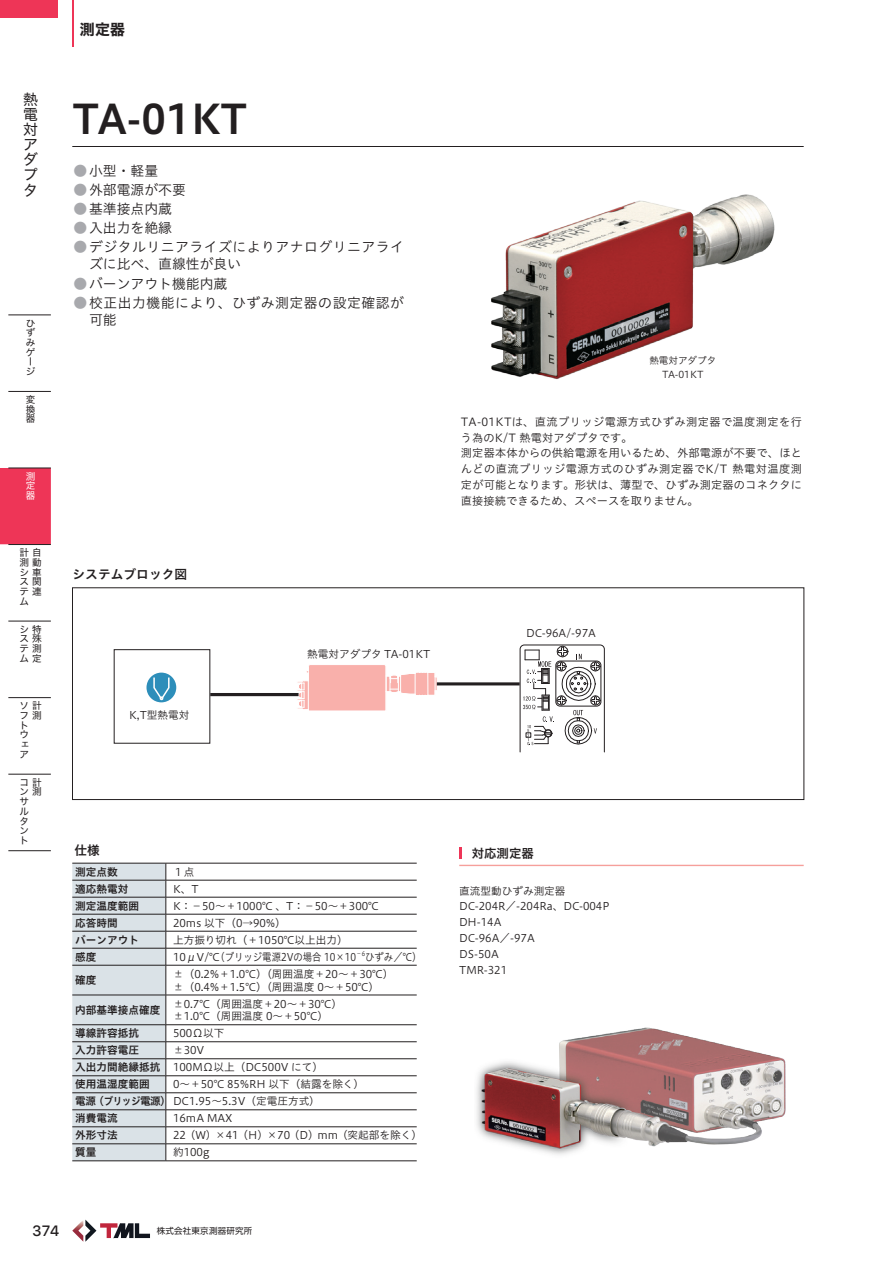
<style>
.page{position:relative;width:893px;height:1263px;background:#fff}
.page>*{position:absolute;margin:0;border:0;box-sizing:border-box;transform-origin:0 0}
.t1{font:40.35px "Hiragino UD Sans Std N W6";color:#231f20}
.t2{font:14.85px/15.1px "Hira Kaku Std N W4";color:#231f20;text-align:justify}
.t3{font:500 14.85px "SF Pro Text";color:#231f20}
.t4{font:14.85px "Hira Kaku Std N W7";color:#231f20}
.t5{font:13.8px/17px "Hiragino UD Sans Std N W3";letter-spacing:.035em;color:#231f20}
.t6{font:13.8px "Hiragino UD Sans Std N W3";color:#231f20}
.t7{font:12.75px "Hiragino UD Sans Std N W6";color:#231f20}
.t8{font:12.45px "Hiragino UD Sans Std N W6";color:#231f20}
.t9{font:11.1px/15.9px "Hiragino UD Sans Std N W3";letter-spacing:.02em;color:#231f20}
.t10{font:10.65px/15.9px "Hiragino UD Sans Std N W3";color:#231f20}
.t11{font:10.65px "Hiragino UD Sans Std N W6";color:#231f20}
.t12{font:10.65px "Hiragino UD Sans Std N W3";color:#231f20;scale:.88 1}
.t13{font:9.6px/9.8px "Hira Kaku Std N W4";color:#231f20}
.t14{font:9.6px/13.8px "Hiragino UD Sans Std N W3";color:#231f20;text-align:center}
.t15{font:9.6px/9.8px "Hira Kaku Std N W4";color:#fff;text-align:justify}
.t16{font:8.55px "Shin Go Pro";letter-spacing:.025em;color:#231f20}
.t17{font:6.45px "Hiragino UD Sans Std N W3";color:#231f20;scale:.88 1}
.s1{color:#a8a9ad}
.s2{font-family:"Hiragino UD Sans Std N W6"}
</style>
<div class="page">
<svg style="left:72px;top:1219px;width:78px;height:23px"></svg>
<img style="left:491px;top:194px;width:284px;height:185px">
<svg style="left:167px;top:879px;width:250px;height:266px"></svg>
<hr style="left:166px;top:880px;width:251px;height:1px;background:#231f20">
<hr style="left:166px;top:897px;width:251px;height:1px;background:#231f20">
<hr style="left:166px;top:914px;width:251px;height:1px;background:#231f20">
<hr style="left:166px;top:931px;width:251px;height:1px;background:#231f20">
<hr style="left:166px;top:948px;width:251px;height:1px;background:#231f20">
<hr style="left:166px;top:965px;width:251px;height:1px;background:#231f20">
<hr style="left:166px;top:995px;width:251px;height:1px;background:#231f20">
<hr style="left:166px;top:1024px;width:251px;height:1px;background:#231f20">
<hr style="left:166px;top:1041px;width:251px;height:1px;background:#231f20">
<hr style="left:166px;top:1058px;width:251px;height:1px;background:#231f20">
<hr style="left:166px;top:1075px;width:251px;height:1px;background:#231f20">
<hr style="left:166px;top:1092px;width:251px;height:1px;background:#231f20">
<hr style="left:166px;top:1109px;width:251px;height:1px;background:#231f20">
<hr style="left:166px;top:1126px;width:251px;height:1px;background:#231f20">
<hr style="left:166px;top:1143px;width:251px;height:1px;background:#231f20">
<hr style="left:166px;top:863px;width:251px;height:1px;background:#231f20">
<hr style="left:166px;top:1160px;width:251px;height:1px;background:#231f20">
<svg style="left:72px;top:863px;width:95px;height:298px;background:#cfd7db"></svg>
<hr style="left:72px;top:863px;width:94px;height:1px;background:#231f20">
<hr style="left:72px;top:880px;width:94px;height:1px;background:#231f20">
<hr style="left:72px;top:1143px;width:94px;height:1px;background:#231f20">
<hr style="left:72px;top:1160px;width:94px;height:1px;background:#231f20">
<div style="left:146px;top:673px;width:30px;height:29px;background:#2d8eba;border-radius:50%"></div>
<svg style="left:153px;top:677px;width:17px;height:23px"></svg>
<svg style="left:296px;top:665px;width:142px;height:46px"></svg>
<hr style="left:437px;top:682px;width:83px;height:3px;background:#231f20">
<svg style="left:519px;top:644px;width:86px;height:109px"></svg>
<hr style="left:210px;top:693px;width:89px;height:3px;background:#231f20">
<div style="left:72px;top:587px;width:732px;height:213px;border:1px solid #231f20"></div>
<img style="left:476px;top:1027px;width:310px;height:128px">
<hr style="left:459px;top:865px;width:345px;height:1px;background:#f69f9b">
<svg style="left:459px;top:847px;width:3px;height:12px"></svg>
<hr style="left:72px;top:0;width:1px;height:47px;background:#ee3557">
<svg style="left:0;top:390px;width:51px;height:384px"></svg>
<hr style="left:8px;top:315px;width:43px;height:1px;background:#231f20">
<hr style="left:8px;top:391px;width:43px;height:1px;background:#231f20">
<hr style="left:8px;top:468px;width:43px;height:1px;background:#231f20">
<hr style="left:8px;top:544px;width:43px;height:1px;background:#231f20">
<hr style="left:8px;top:621px;width:43px;height:1px;background:#231f20">
<hr style="left:8px;top:697px;width:43px;height:1px;background:#231f20">
<hr style="left:8px;top:774px;width:43px;height:1px;background:#231f20">
<hr style="left:8px;top:850px;width:43px;height:1px;background:#231f20">
<div style="left:0;top:0;width:57px;height:17px;background:#ee3557"></div>
<hr style="left:72px;top:146px;width:732px;height:1px;background:#231f20">
<h2 class="t4" style="left:80px;top:18px;width:47px">測定器</h2>
<h2 class="t2" style="left:23px;top:92px;width:16px">熱電対アダプタ</h2>
<h1 class="t1" style="left:72px;top:88px;width:177px">TA-01KT</h1>
<p class="t5" style="left:74px;top:161px;width:86px"><span class="s1">●</span>小型・軽量</p>
<p class="t6" style="left:74px;top:179px;width:114px"><span class="s1">●</span>外部電源が不要</p>
<p class="t5" style="left:74px;top:200px;width:100px"><span class="s1">●</span>基準接点内蔵</p>
<p class="t5" style="left:74px;top:219px;width:100px"><span class="s1">●</span>入出力を絶縁</p>
<p class="t5" style="left:89px;top:238px;width:316px;text-indent:-16px"><span class="s1">●</span>デジタルリニアライズによりアナログリニアライズに比べ、直線性が良い</p>
<p class="t6" style="left:74px;top:273px;width:155px"><span class="s1">●</span>バーンアウト機能内蔵</p>
<p class="t5" style="left:89px;top:293px;width:316px;text-indent:-16px"><span class="s1">●</span>校正出力機能により、ひずみ測定器の設定確認が可能</p>
<p class="t13" style="left:26px;top:318px;width:11px">ひずみゲージ</p>
<p class="t13" style="left:26px;top:395px;width:11px;text-align:justify">変換器</p>
<p class="t15" style="left:26px;top:471px;width:11px">測定器</p>
<p class="t13" style="left:20px;top:548px;width:24px">計自測動シ車ス関テ連ム</p>
<p class="t13" style="left:20px;top:624px;width:24px;text-align:justify">シ特ス殊テ測ム定</p>
<p class="t13" style="left:20px;top:701px;width:10px;text-align:justify">ソフトウェア</p>
<p class="t13" style="left:32px;top:701px;width:11px">計測</p>
<p class="t13" style="left:20px;top:777px;width:23px">コ<br>ン測サ<br>ル<br>タ<br>ン<br>ト</p>
<p class="t13" style="left:32px;top:777px;width:11px">計</p>
<p class="t7" style="left:72px;top:564px;width:116px">システムブロック図</p>
<p class="t10" style="left:129px;top:707px;width:62px">K,T型熱電対</p>
<p class="t7" style="left:74px;top:840px;width:27px">仕様</p>
<p class="t10" style="left:307px;top:645px;width:125px">熱電対アダプタ TA-01KT</p>
<p class="t11" style="left:75px;top:863px;width:44px">測定点数</p>
<p class="t10" style="left:173px;top:863px;width:23px">１点</p>
<p class="t11" style="left:75px;top:880px;width:55px">適応熱電対</p>
<p class="t10" style="left:173px;top:880px;width:27px">K、T</p>
<p class="t11" style="left:75px;top:897px;width:65px">測定温度範囲</p>
<p class="t10" style="left:173px;top:897px;width:207px">K：−50〜＋1000℃ 、T：−50〜＋300℃</p>
<p class="t11" style="left:75px;top:914px;width:44px">応答時間</p>
<p class="t10" style="left:173px;top:914px;width:114px">20ms 以下（0→90%）</p>
<p class="t11" style="left:75px;top:931px;width:65px">バーンアウト</p>
<p class="t10" style="left:173px;top:931px;width:176px">上方振り切れ（＋1050℃以上出力）</p>
<p class="t11" style="left:75px;top:948px;width:23px">感度</p>
<p class="t10" style="left:173px;top:948px;width:185px">10μV/℃（ブリッジ電源2Vの場合 10×10</p>
<p class="t17" style="left:356px;top:948px;width:12px">−6</p>
<p class="t12" style="left:365px;top:949px;width:65px">ひずみ／℃）</p>
<p class="t11" style="left:75px;top:972px;width:23px">確度</p>
<p class="t10" style="left:173px;top:967px;width:222px;line-height:12.8px">±（0.2%＋1.0℃）（周囲温度＋20〜＋30℃）±（0.4%＋1.5℃）（周囲温度 0〜＋50℃）</p>
<p class="t11" style="left:75px;top:1002px;width:87px">内部基準接点確度</p>
<p class="t10" style="left:173px;top:996px;width:171px;line-height:12.8px">±0.7℃（周囲温度＋20〜＋30℃）±1.0℃（周囲温度 0〜＋50℃）</p>
<p class="t11" style="left:75px;top:1025px;width:65px">導線許容抵抗</p>
<p class="t10" style="left:173px;top:1025px;width:53px">500Ω以下</p>
<p class="t11" style="left:75px;top:1042px;width:65px">入力許容電圧</p>
<p class="t10" style="left:75px;top:1041px;width:249px;line-height:17px;text-indent:98px">±30V<br><span class="s2">入出力間絶縁抵抗</span> 100MΩ以上（DC500V にて）</p>
<p class="t11" style="left:75px;top:1076px;width:76px">使用温湿度範囲</p>
<p class="t10" style="left:75px;top:1075px;width:290px;line-height:17px;text-indent:98px">0〜＋50℃ 85%RH 以下（結露を除く）<span class="s2">電源（ブリッジ電源）</span> DC1.95〜5.3V（定電圧方式）</p>
<p class="t11" style="left:75px;top:1110px;width:44px">消費電流</p>
<p class="t10" style="left:173px;top:1110px;width:61px">16mA MAX</p>
<p class="t11" style="left:75px;top:1127px;width:44px">外形寸法</p>
<p class="t10" style="left:173px;top:1127px;width:250px">22（W）×41（H）×70（D）mm（突起部を除く）</p>
<p class="t11" style="left:75px;top:1144px;width:23px">質量</p>
<p class="t10" style="left:173px;top:1144px;width:38px">約100g</p>
<h2 class="t3" style="left:32px;top:1220px;width:29px">374</h2>
<p class="t16" style="left:157px;top:1223px;width:97px">株式会社東京測器研究所</p>
<p class="t14" style="left:649px;top:353px;width:68px">熱電対アダプタ<br>TA-01KT</p>
<p class="t9" style="left:461px;top:413px;width:343px">TA-01KTは、直流ブリッジ電源方式ひずみ測定器で温度測定を行う為のK/T 熱電対アダプタです。<br>測定器本体からの供給電源を用いるため、外部電源が不要で、ほとんどの直流ブリッジ電源方式のひずみ測定器でK/T 熱電対温度測定が可能となります。形状は、薄型で、ひずみ測定器のコネクタに直接接続できるため、スペースを取りません。</p>
<p class="t10" style="left:526px;top:625px;width:71px">DC-96A/-97A</p>
<p class="t8" style="left:472px;top:844px;width:64px">対応測定器</p>
<p class="t10" style="left:459px;top:882px;width:152px">直流型動ひずみ測定器<br>DC-204R／-204Ra、DC-004P<br>DH-14A<br>DC-96A／-97A<br>DS-50A<br>TMR-321</p>
</div>
